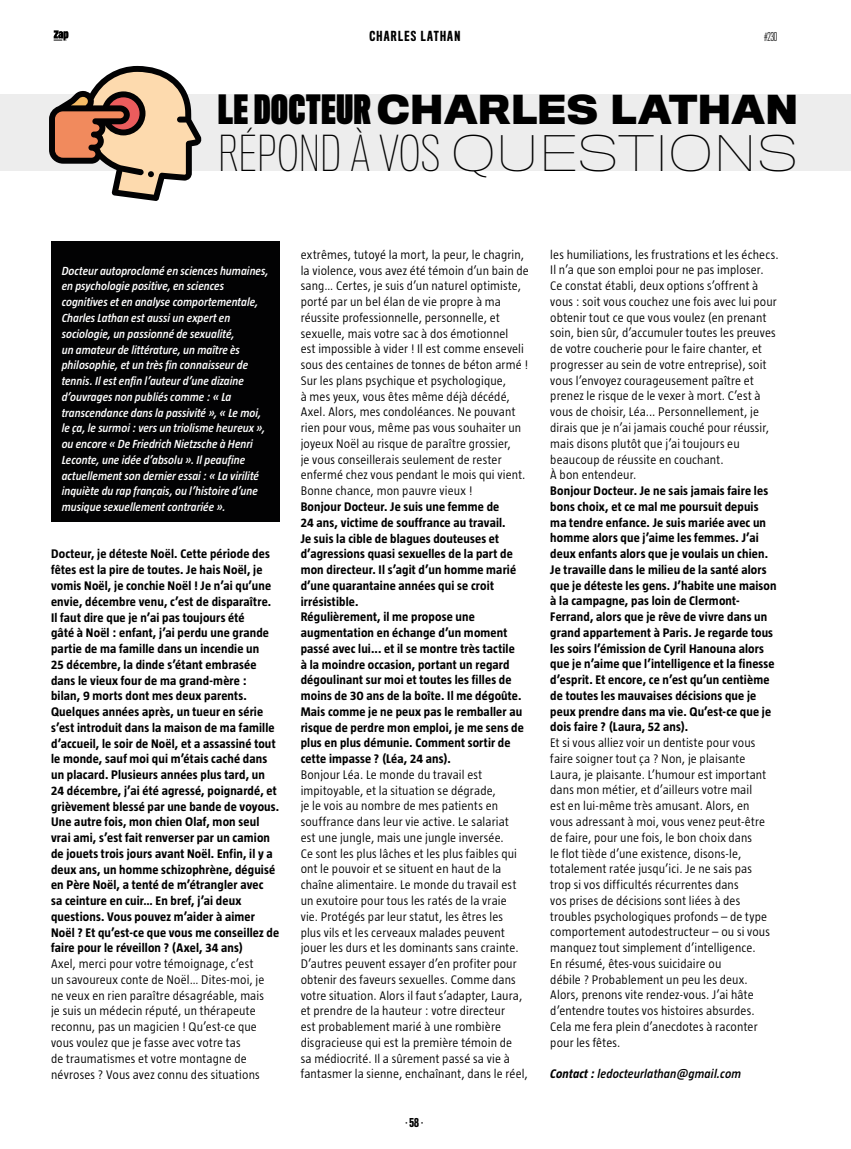
<style>
.page{position:relative;width:851px;height:1149px;background:#fff}
.page>*{position:absolute;margin:0;border:0;box-sizing:border-box;transform-origin:0 0}
.t1{font:100 45.6px "Titling Gothic FB Cond";letter-spacing:.01em;color:#000}
.t2{font:700 37.05px "Titling Gothic FB Normal";letter-spacing:.02em;color:#000}
.t3{font:300 12.75px/15.8px "Taz";letter-spacing:.01em;color:#000}
.t4{font:700 12.75px/15.8px "Taz";letter-spacing:.01em;color:#000}
.t5{font:italic 600 12.75px "Taz";letter-spacing:.01em;color:#000}
.t6{font:500 12.75px "Titling Gothic FB Comp";letter-spacing:.1em;color:#000}
.t7{font:italic 600 12px/15.8px "Taz";color:#fff}
.t8{font:300 11.25px "Titling Gothic FB Comp";color:#000}
.s1{font-family:"Titling Gothic FB Skyline"}
.s2{font-family:"Titling Gothic FB Wide"}
.s3{font-weight:500}
.s4{font-weight:700}
</style>
<div class="page">
<div style="left:0;top:94px;width:850px;height:77px;background:#ededed"></div>
<svg style="left:49px;top:66px;width:152px;height:135px"></svg>
<div style="left:51px;top:241px;width:228px;height:280px;background:#020203"></div>
<svg style="left:54px;top:30px;width:14px;height:11px"></svg>
<p class="t6" style="left:369px;top:28px;width:92px">CHARLES LATHAN</p>
<p class="t8" style="left:763px;top:30px;width:15px">#230</p>
<h2 class="t2" style="left:218px;top:89px;width:581px"><span class="s1">LE DOCTEUR</span> CHARLES LATHAN</h2>
<h1 class="t1" style="left:218px;top:127px;width:582px">RÉPOND À VOS <span class="s2">QUESTIONS</span></h1>
<p class="t7" style="left:62px;top:262px;width:208px">Docteur autoproclamé en sciences humaines, en psychologie positive, en sciences cognitives et en analyse comportementale, Charles Lathan est aussi un expert en sociologie, un passionné de sexualité,<br>un amateur de littérature, un maître ès philosophie, et un très fin connaisseur de tennis. Il est enfin l’auteur d’une dizaine d’ouvrages non publiés comme : « La transcendance dans la passivité », « Le moi, le ça, le surmoi : vers un triolisme heureux », ou encore « De Friedrich Nietzsche à Henri Leconte, une idée d’absolu ». Il peaufine actuellement son dernier essai : « La virilité inquiète du rap français, ou l’histoire d’une musique sexuellement contrariée ».</p>
<p class="t4" style="left:51px;top:546px;width:230px">Docteur, je déteste Noël. Cette période des fêtes est la pire de toutes. Je hais Noël, je vomis Noël, je conchie Noël ! Je n’ai qu’une envie, décembre venu, c’est de disparaître.<br>Il faut dire que je n’ai pas toujours été<br>gâté à Noël : enfant, j’ai perdu une grande partie de ma famille dans un incendie un<br>25 décembre, la dinde s’étant embrasée dans le vieux four de ma grand-mère :<br>bilan, 9 morts dont mes deux parents.<br>Quelques années après, un tueur en série s’est introduit dans la maison de ma famille d’accueil, le soir de Noël, et a assassiné tout le monde, sauf moi qui m’étais caché dans un placard. Plusieurs années plus tard, un 24 décembre, j’ai été agressé, poignardé, et grièvement blessé par une bande de voyous.<br>Une autre fois, mon chien Olaf, mon seul vrai ami, s’est fait renverser par un camion de jouets trois jours avant Noël. Enfin, il y a deux ans, un homme schizophrène, déguisé en Père Noël, a tenté de m’étrangler avec<br>sa ceinture en cuir… En bref, j’ai deux questions. Vous pouvez m’aider à aimer Noël ? Et qu’est-ce que vous me conseillez de faire pour le réveillon ? (Axel, 34 ans)</p>
<p class="t3" style="left:51px;top:955px;width:215px">Axel, merci pour votre témoignage, c’est un savoureux conte de Noël… Dites-moi, je ne veux en rien paraître désagréable, mais je suis un médecin réputé, un thérapeute reconnu, pas un magicien ! Qu’est-ce que vous voulez que je fasse avec votre tas<br>de traumatismes et votre montagne de névroses ? Vous avez connu des situations</p>
<p class="t3" style="left:300px;top:246px;width:229px">extrêmes, tutoyé la mort, la peur, le chagrin, la violence, vous avez été témoin d’un bain de sang… Certes, je suis d’un naturel optimiste, porté par un bel élan de vie propre à ma réussite professionnelle, personnelle, et sexuelle, mais votre sac à dos émotionnel<br>est impossible à vider ! Il est comme enseveli sous des centaines de tonnes de béton armé !<br>Sur les plans psychique et psychologique,<br>à mes yeux, vous êtes même déjà décédé, Axel. Alors, mes condoléances. Ne pouvant rien pour vous, même pas vous souhaiter un joyeux Noël au risque de paraître grossier,<br>je vous conseillerais seulement de rester enfermé chez vous pendant le mois qui vient.<br>Bonne chance, mon pauvre vieux !</p>
<p class="t4" style="left:300px;top:498px;width:225px">Bonjour Docteur. Je suis une femme de<br>24 ans, victime de souffrance au travail.<br>Je suis la cible de blagues douteuses et d’agressions quasi sexuelles de la part de mon directeur. Il s’agit d’un homme marié d’une quarantaine années qui se croit irrésistible.<br>Régulièrement, il me propose une augmentation en échange d’un moment passé avec lui... et il se montre très tactile à la moindre occasion, portant un regard dégoulinant sur moi et toutes les filles de moins de 30 ans de la boîte. Il me dégoûte.<br>Mais comme je ne peux pas le remballer au risque de perdre mon emploi, je me sens de plus en plus démunie. Comment sortir de cette impasse ? (Léa, 24 ans).</p>
<p class="t3" style="left:300px;top:766px;width:229px">Bonjour Léa. Le monde du travail est impitoyable, et la situation se dégrade,<br>je le vois au nombre de mes patients en souffrance dans leur vie active. Le salariat<br>est une jungle, mais une jungle inversée.<br>Ce sont les plus lâches et les plus faibles qui ont le pouvoir et se situent en haut de la chaîne alimentaire. Le monde du travail est un exutoire pour tous les ratés de la vraie<br>vie. Protégés par leur statut, les êtres les<br>plus vils et les cerveaux malades peuvent jouer les durs et les dominants sans crainte.<br>D’autres peuvent essayer d’en profiter pour obtenir des faveurs sexuelles. Comme dans votre situation. Alors il faut s’adapter, Laura, et prendre de la hauteur : votre directeur<br>est probablement marié à une rombière disgracieuse qui est la première témoin de<br>sa médiocrité. Il a sûrement passé sa vie à fantasmer la sienne, enchaînant, dans le réel,</p>
<p class="t8" style="left:405px;top:1115px;width:20px">• <span class="s3">58</span>•</p>
<p class="t3" style="left:550px;top:246px;width:230px">les humiliations, les frustrations et les échecs.<br>Il n’a que son emploi pour ne pas imploser.<br>Ce constat établi, deux options s’offrent à vous : soit vous couchez une fois avec lui pour obtenir tout ce que vous voulez (en prenant soin, bien sûr, d’accumuler toutes les preuves de votre coucherie pour le faire chanter, et progresser au sein de votre entreprise), soit vous l’envoyez courageusement paître et prenez le risque de le vexer à mort. C’est à vous de choisir, Léa... Personnellement, je dirais que je n’ai jamais couché pour réussir, mais disons plutôt que j’ai toujours eu beaucoup de réussite en couchant.<br>À bon entendeur.</p>
<p class="t4" style="left:550px;top:482px;width:228px">Bonjour Docteur. Je ne sais jamais faire les bons choix, et ce mal me poursuit depuis ma tendre enfance. Je suis mariée avec un homme alors que j’aime les femmes. J’ai deux enfants alors que je voulais un chien.<br>Je travaille dans le milieu de la santé alors que je déteste les gens. J’habite une maison à la campagne, pas loin de Clermont-Ferrand, alors que je rêve de vivre dans un grand appartement à Paris. Je regarde tous les soirs l’émission de Cyril Hanouna alors que je n’aime que l’intelligence et la finesse d’esprit. Et encore, ce n’est qu’un centième de toutes les mauvaises décisions que je peux prendre dans ma vie. Qu’est-ce que je dois faire ? (Laura, 52 ans).</p>
<p class="t3" style="left:550px;top:734px;width:221px">Et si vous alliez voir un dentiste pour vous faire soigner tout ça ? Non, je plaisante Laura, je plaisante. L’humour est important dans mon métier, et d’ailleurs votre mail est en lui-même très amusant. Alors, en vous adressant à moi, vous venez peut-être de faire, pour une fois, le bon choix dans<br>le flot tiède d’une existence, disons-le, totalement ratée jusqu’ici. Je ne sais pas trop si vos difficultés récurrentes dans<br>vos prises de décisions sont liées à des troubles psychologiques profonds – de type comportement autodestructeur – ou si vous manquez tout simplement d’intelligence.<br>En résumé, êtes-vous suicidaire ou<br>débile ? Probablement un peu les deux.<br>Alors, prenons vite rendez-vous. J’ai hâte d’entendre toutes vos histoires absurdes.<br>Cela me fera plein d’anecdotes à raconter pour les fêtes.</p>
<p class="t5" style="left:550px;top:1066px;width:192px"><span class="s4">Contact :</span> ledocteurlathan@gmail.com</p>
</div>
